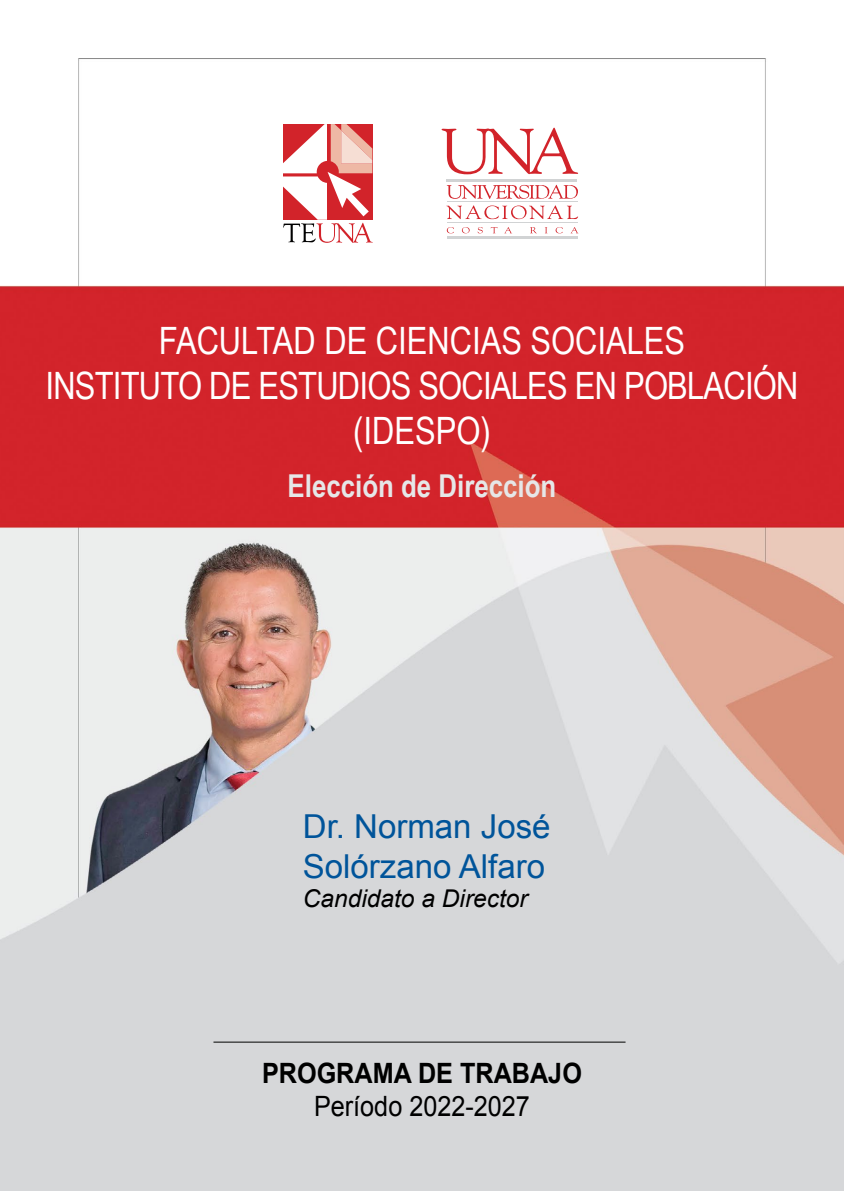
<style>
.page{position:relative;width:844px;height:1191px;background:#fff}
.page>*{position:absolute;margin:0;border:0;box-sizing:border-box;transform-origin:0 0}
.t1{font:37.62px/45.1px "Arial Narrow";letter-spacing:-.02em;color:#fff;text-align:center}
.t2{font:33.07px/39.6px "Arial";color:#00549a}
.t3{font:700 31.5px "Arial Narrow";color:#e6e7e8}
.t4{font:700 28px "Arial";color:#000;scale:.9 1}
.t5{font:28px "Arial";color:#000;scale:.9 1}
.t6{font:italic 24.5px "Arial";color:#000}
</style>
<div class="page">
<img style="left:0;top:58px;width:843px;height:1133px">
<svg style="left:283px;top:124px;width:89px;height:119px"></svg>
<svg style="left:446px;top:185px;width:132px;height:14px"></svg>
<svg style="left:446px;top:205px;width:132px;height:14px"></svg>
<svg style="left:446px;top:227px;width:8px;height:6px"></svg>
<svg style="left:462px;top:227px;width:7px;height:6px"></svg>
<svg style="left:477px;top:227px;width:5px;height:6px"></svg>
<svg style="left:490px;top:227px;width:7px;height:6px"></svg>
<svg style="left:504px;top:227px;width:8px;height:6px"></svg>
<svg style="left:530px;top:227px;width:7px;height:6px"></svg>
<svg style="left:544px;top:227px;width:3px;height:6px"></svg>
<svg style="left:555px;top:227px;width:7px;height:6px"></svg>
<svg style="left:570px;top:227px;width:8px;height:6px"></svg>
<hr style="left:446px;top:236px;width:131px;height:2px;background:#d1d3d4">
<hr style="left:446px;top:223px;width:131px;height:1px;background:#d1d3d4">
<hr style="left:446px;top:201px;width:131px;height:1px;background:#d1d3d4">
<svg style="left:441px;top:128px;width:137px;height:46px"></svg>
<hr style="left:446px;top:179px;width:131px;height:3px;background:#d1d3d4">
<hr style="left:213px;top:1041px;width:412px;height:1px;background:#000">
<p class="t1" style="left:46px;top:316px;width:754px">FACULTAD DE CIENCIAS SOCIALES<br>INSTITUTO DE ESTUDIOS SOCIALES EN POBLACIÓN (IDESPO)</p>
<p class="t3" style="left:287px;top:462px;width:270px">Elección de Dirección</p>
<p class="t2" style="left:303px;top:807px;width:249px">Dr. Norman José<br>Solórzano Alfaro</p>
<p class="t6" style="left:303px;top:883px;width:226px">Candidato a Director</p>
<p class="t4" style="left:262px;top:1054px;width:357px">PROGRAMA DE TRABAJO</p>
<p class="t5" style="left:314px;top:1088px;width:241px">Período 2022-2027</p>
</div>
